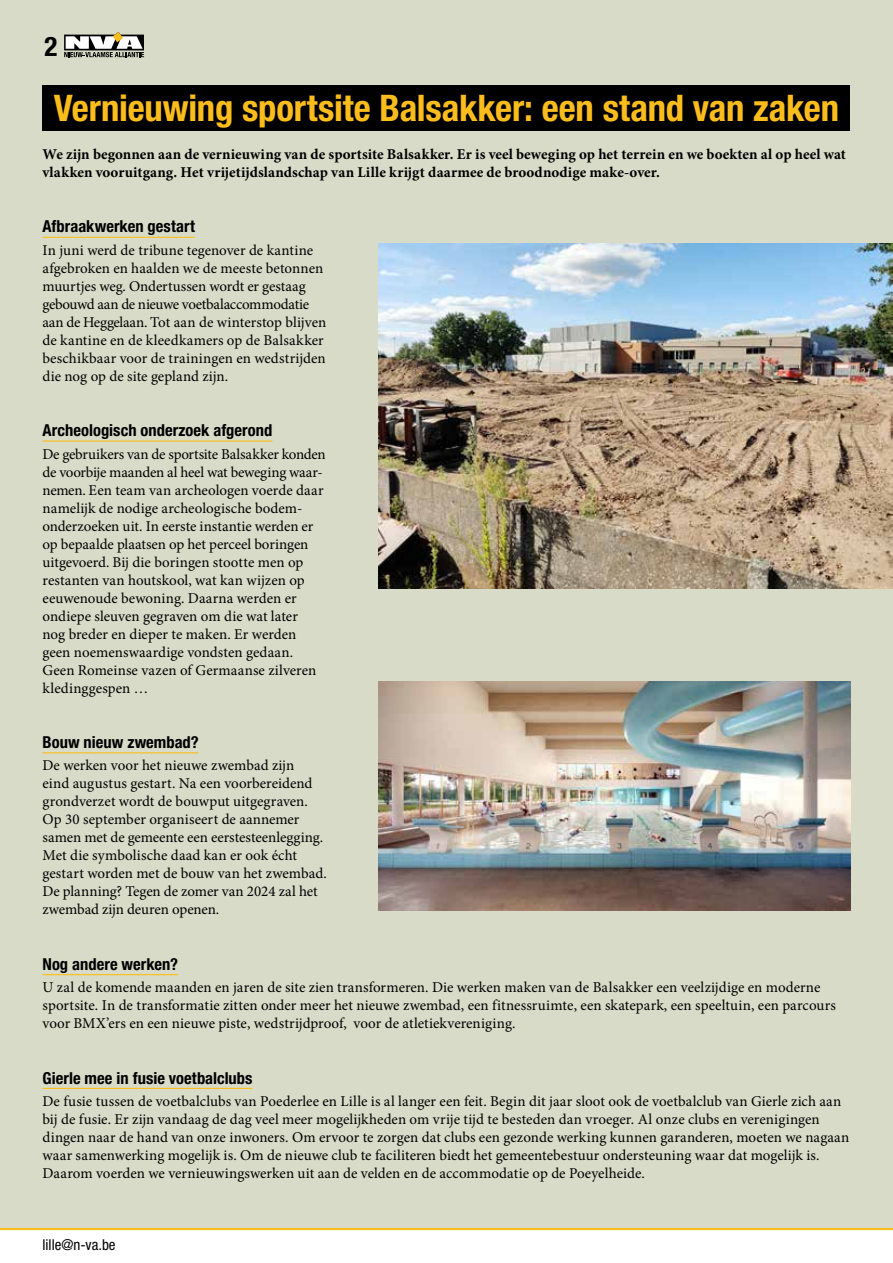
<style>
.page{position:relative;width:893px;height:1263px;background:#fff}
.page>*{position:absolute;margin:0;border:0;box-sizing:border-box;transform-origin:0 0}
.t1{font:700 condensed 36.75px "Helvetica Neue LT Std";letter-spacing:-.005em;color:#fbbd1b}
.t2{font:700 condensed 27px "Helvetica Neue LT Std";color:#000}
.t3{font:700 condensed 16.5px "Helvetica Neue LT Std";letter-spacing:.005em;color:#000}
.t4{font:15px/18px "Minion Pro";color:#000}
.t5{font:700 15px/18px "Minion Pro";letter-spacing:.005em;color:#000}
.t6{font:condensed 15px "Helvetica Neue LT Std";color:#000}
</style>
<div class="page">
<div style="left:0;top:0;width:893px;height:1229px;background:#d7dbc8"></div>
<div style="left:43px;top:85px;width:807px;height:45px;background:#000"></div>
<hr style="left:43px;top:237px;width:152px;height:1px;background:#fbbd1b">
<hr style="left:43px;top:440px;width:229px;height:2px;background:#fbbd1b">
<hr style="left:43px;top:752px;width:156px;height:1px;background:#fbbd1b">
<hr style="left:43px;top:974px;width:135px;height:1px;background:#fbbd1b">
<hr style="left:43px;top:1088px;width:210px;height:1px;background:#fbbd1b">
<img style="left:378px;top:243px;width:515px;height:345px">
<img style="left:378px;top:681px;width:472px;height:230px">
<svg style="left:64px;top:32px;width:80px;height:25px"></svg>
<hr style="left:0;top:1228px;width:893px;height:2px;background:#fbbd1b">
<h2 class="t2" style="left:45px;top:30px;width:14px">2</h2>
<h1 class="t1" style="left:54px;top:85px;width:787px">Vernieuwing sportsite Balsakker: een stand van zaken</h1>
<p class="t5" style="left:43px;top:145px;width:805px">We zijn begonnen aan de vernieuwing van de sportsite Balsakker. Er is veel beweging op het terrein en we boekten al op heel wat vlakken vooruitgang. Het vrijetijdslandschap van Lille krijgt daarmee de broodnodige make-over.</p>
<p class="t3" style="left:43px;top:217px;width:154px">Afbraakwerken gestart</p>
<p class="t4" style="left:43px;top:241px;width:285px">In juni werd de tribune tegenover de kantine afgebroken en haalden we de meeste betonnen muurtjes weg. Ondertussen wordt er gestaag gebouwd aan de nieuwe voetbalaccommodatie aan de Heggelaan. Tot aan de winterstop blijven de kantine en de kleedkamers op de Balsakker beschikbaar voor de trainingen en wedstrijden die nog op de site gepland zijn.</p>
<p class="t3" style="left:43px;top:420px;width:231px">Archeologisch onderzoek afgerond</p>
<p class="t4" style="left:43px;top:445px;width:285px">De gebruikers van de sportsite Balsakker konden de voorbije maanden al heel wat beweging waar&shy;nemen. Een team van archeologen voerde daar namelijk de nodige archeologische bodem&shy;onderzoeken uit. In eerste instantie werden er op bepaalde plaatsen op het perceel boringen uitgevoerd. Bij die boringen stootte men op restanten van houtskool, wat kan wijzen op eeuwenoude bewoning. Daarna werden er ondiepe sleuven gegraven om die wat later<br>nog breder en dieper te maken. Er werden geen noemenswaardige vondsten gedaan.<br>Geen Romeinse vazen of Germaanse zilveren kledinggespen …</p>
<p class="t3" style="left:43px;top:732px;width:158px">Bouw nieuw zwembad?</p>
<p class="t4" style="left:43px;top:756px;width:286px">De werken voor het nieuwe zwembad zijn<br>eind augustus gestart. Na een voorbereidend grondverzet wordt de bouwput uitgegraven.<br>Op 30 september organiseert de aannemer samen met de gemeente een eerstesteenlegging.<br>Met die symbolische daad kan er ook écht gestart worden met de bouw van het zwembad.<br>De planning? Tegen de zomer van 2024 zal het zwembad zijn deuren openen.</p>
<p class="t3" style="left:43px;top:954px;width:137px">Nog andere werken?</p>
<p class="t4" style="left:43px;top:978px;width:795px">U zal de komende maanden en jaren de site zien transformeren. Die werken maken van de Balsakker een veelzijdige en moderne sportsite. In de transformatie zitten onder meer het nieuwe zwembad, een fitnessruimte, een skatepark, een speeltuin, een parcours voor BMX’ers en een nieuwe piste, wedstrijdproof, voor de atletiekvereniging.</p>
<p class="t3" style="left:43px;top:1068px;width:211px">Gierle mee in fusie voetbalclubs</p>
<p class="t4" style="left:43px;top:1092px;width:808px">De fusie tussen de voetbalclubs van Poederlee en Lille is al langer een feit. Begin dit jaar sloot ook de voetbalclub van Gierle zich aan bij de fusie. Er zijn vandaag de dag veel meer mogelijkheden om vrije tijd te besteden dan vroeger. Al onze clubs en verenigingen dingen naar de hand van onze inwoners. Om ervoor te zorgen dat clubs een gezonde werking kunnen garanderen, moeten we nagaan waar samenwerking mogelijk is. Om de nieuwe club te faciliteren biedt het gemeentebestuur ondersteuning waar dat mogelijk is.<br>Daarom voerden we vernieuwingswerken uit aan de velden en de accommodatie op de Poeyelheide.</p>
<p class="t6" style="left:43px;top:1236px;width:75px">lille@n-va.be</p>
</div>
